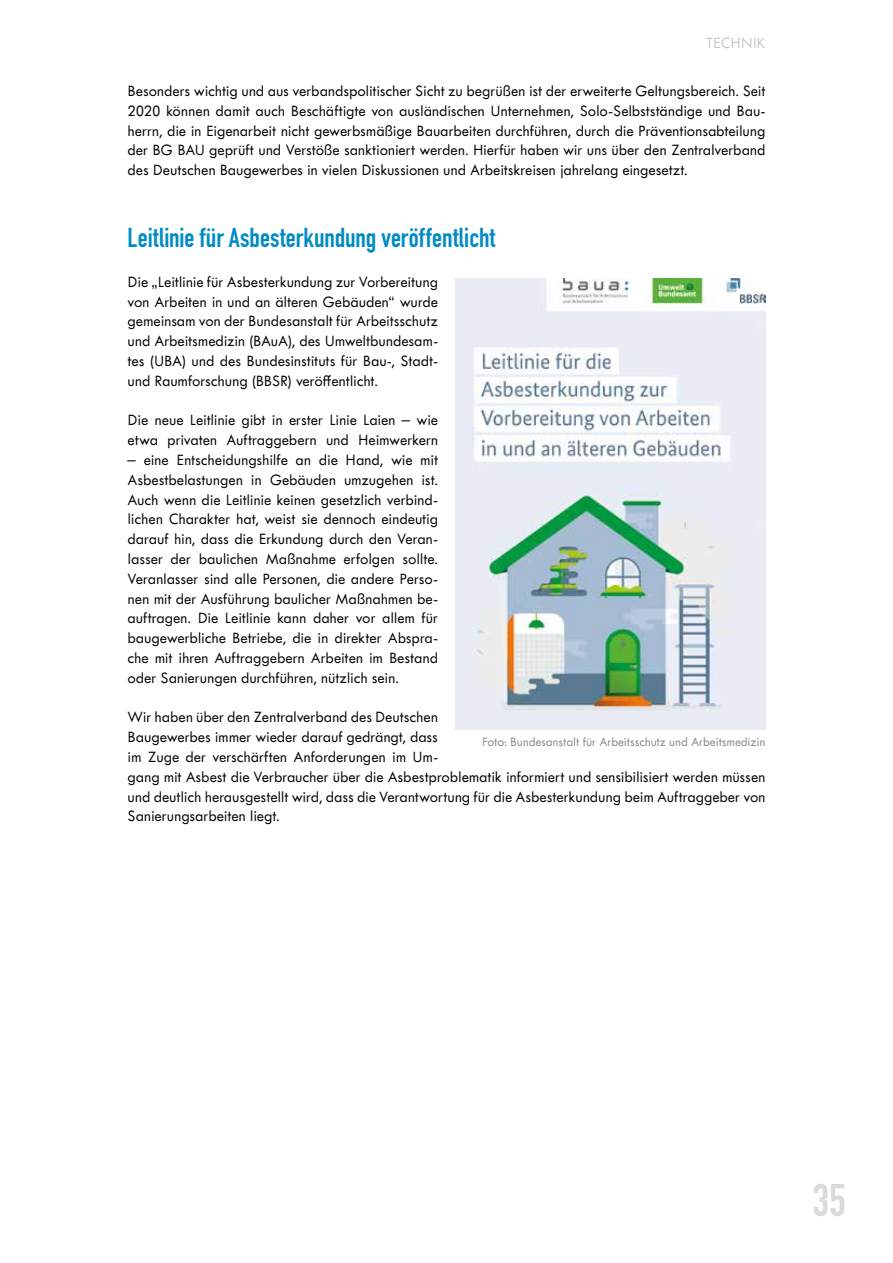
<style>
.page{position:relative;width:893px;height:1263px;background:#fff}
.page>*{position:absolute;margin:0;border:0;box-sizing:border-box;transform-origin:0 0}
.t1{font:45px "DIN Engschrift LT";color:#dadada}
.t2{font:27px "DIN Engschrift LT";color:#008bc5}
.t3{font:500 16.5px/19.8px "Tw Cen MT Std Semi";letter-spacing:.005em;color:#000;text-align:justify}
.t4{font:500 16.5px "Tw Cen MT Std Semi";color:#c6c6c6}
.t5{font:500 13.5px "Tw Cen MT Std Semi";color:#878787}
</style>
<div class="page">
<img style="left:455px;top:279px;width:310px;height:451px">
<p class="t4" style="left:706px;top:34px;width:61px">TECHNIK</p>
<p class="t3" style="left:128px;top:81px;width:639px">Besonders wichtig und aus verbandspolitischer Sicht zu begrüßen ist der erweiterte Geltungsbereich. Seit 2020 können damit auch Beschäftigte von ausländischen Unternehmen, Solo-Selbstständige und Bau&shy;herrn, die in Eigenarbeit nicht gewerbsmäßige Bauarbeiten durchführen, durch die Präventionsabteilung der BG BAU geprüft und Verstöße sanktioniert werden. Hierfür haben wir uns über den Zentralverband des Deutschen Baugewerbes in vielen Diskussionen und Arbeitskreisen jahrelang eingesetzt.</p>
<h2 class="t2" style="left:128px;top:222px;width:369px">Leitlinie für Asbesterkundung veröffentlicht</h2>
<p class="t3" style="left:128px;top:272px;width:312px">Die „Leitlinie für Asbesterkundung zur Vorbereitung von Arbeiten in und an älteren Gebäuden“ wurde gemeinsam von der Bundesanstalt für Arbeitsschutz und Arbeitsmedizin (BAuA), des Umweltbundesam&shy;tes (UBA) und des Bundesinstituts für Bau-, Stadt&shy;und Raumforschung (BBSR) veröffentlicht.</p>
<p class="t3" style="left:128px;top:410px;width:312px">Die neue Leitlinie gibt in erster Linie Laien – wie etwa privaten Auftraggebern und Heimwerkern</p>
<p class="t3" style="left:128px;top:450px;width:312px">– eine Entscheidungshilfe an die Hand, wie mit Asbestbelastungen in Gebäuden umzugehen ist.<br>Auch wenn die Leitlinie keinen gesetzlich verbind&shy;lichen Charakter hat, weist sie dennoch eindeutig darauf hin, dass die Erkundung durch den Veran&shy;lasser der baulichen Maßnahme erfolgen sollte.<br>Veranlasser sind alle Personen, die andere Perso&shy;nen mit der Ausführung baulicher Maßnahmen be&shy;auftragen. Die Leitlinie kann daher vor allem für baugewerbliche Betriebe, die in direkter Abspra&shy;che mit ihren Auftraggebern Arbeiten im Bestand oder Sanierungen durchführen, nützlich sein.</p>
<p class="t3" style="left:128px;top:707px;width:639px;text-align:left">Wir haben über den Zentralverband des Deutschen<br>Baugewerbes immer wieder darauf gedrängt, dass<br>im Zuge der verschärften Anforderungen im Um-<br>gang mit Asbest die Verbraucher über die Asbestproblematik informiert und sensibilisiert werden müssen und deutlich herausgestellt wird, dass die Verantwortung für die Asbesterkundung beim Auftraggeber von Sanierungsarbeiten liegt.</p>
<p class="t5" style="left:482px;top:735px;width:285px">Foto: Bundesanstalt für Arbeitsschutz und Arbeitsmedizin</p>
<h1 class="t1" style="left:812px;top:1173px;width:35px">35</h1>
</div>
